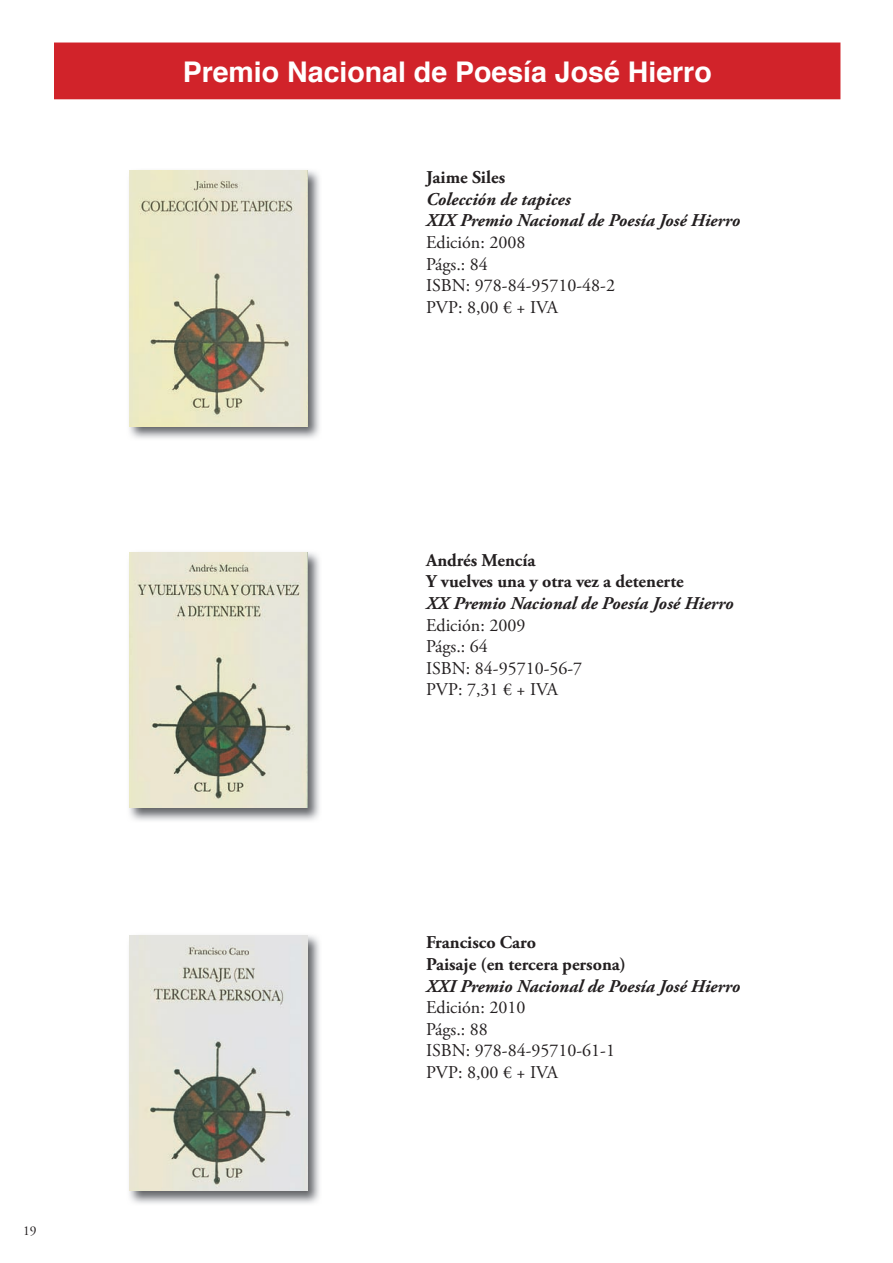
<style>
.page{position:relative;width:893px;height:1263px;background:#fff}
.page>*{position:absolute;margin:0;border:0;box-sizing:border-box;transform-origin:0 0}
.t1{font:700 28.5px "Helvetica";color:#fff}
.t2{font:18px/21.6px "Adobe Garamond Pro";color:#231f20}
.t3{font:italic 700 18px/21.6px "Adobe Garamond Pro";color:#231f20}
.t4{font:700 18px/21.6px "Adobe Garamond Pro";color:#231f20}
.t5{font:13.5px "Adobe Garamond Pro";color:#231f20}
</style>
<div class="page">
<img style="left:129px;top:552px;width:191px;height:269px">
<img style="left:129px;top:553px;width:179px;height:255px">
<img style="left:129px;top:935px;width:191px;height:269px">
<img style="left:129px;top:935px;width:179px;height:256px">
<div style="left:55px;top:43px;width:785px;height:56px;background:#d1232a"></div>
<img style="left:129px;top:170px;width:191px;height:269px">
<img style="left:129px;top:171px;width:179px;height:255px">
<p class="t5" style="left:23px;top:1222px;width:15px">19</p>
<h1 class="t1" style="left:183px;top:49px;width:531px">Premio Nacional de Poesía José Hierro</h1>
<p class="t4" style="left:426px;top:167px;width:81px">Jaime Siles</p>
<p class="t3" style="left:426px;top:189px;width:316px">Colección de tapices<br>XIX Premio Nacional de Poesía José Hierro</p>
<p class="t2" style="left:426px;top:232px;width:190px">Edición: 2008<br>Págs.: 84<br>ISBN: 978-84-95710-48-2<br>PVP: 8,00 € + IVA</p>
<p class="t4" style="left:426px;top:549px;width:259px">Andrés Mencía<br>Y vuelves una y otra vez a detenerte</p>
<p class="t3" style="left:426px;top:593px;width:309px">XX Premio Nacional de Poesía José Hierro</p>
<p class="t2" style="left:426px;top:615px;width:158px">Edición: 2009<br>Págs.: 64<br>ISBN: 84-95710-56-7<br>PVP: 7,31 € + IVA</p>
<p class="t4" style="left:426px;top:932px;width:201px">Francisco Caro<br>Paisaje (en tercera persona)</p>
<p class="t3" style="left:426px;top:975px;width:316px">XXI Premio Nacional de Poesía José Hierro</p>
<p class="t2" style="left:426px;top:997px;width:190px">Edición: 2010<br>Págs.: 88<br>ISBN: 978-84-95710-61-1<br>PVP: 8,00 € + IVA</p>
</div>
